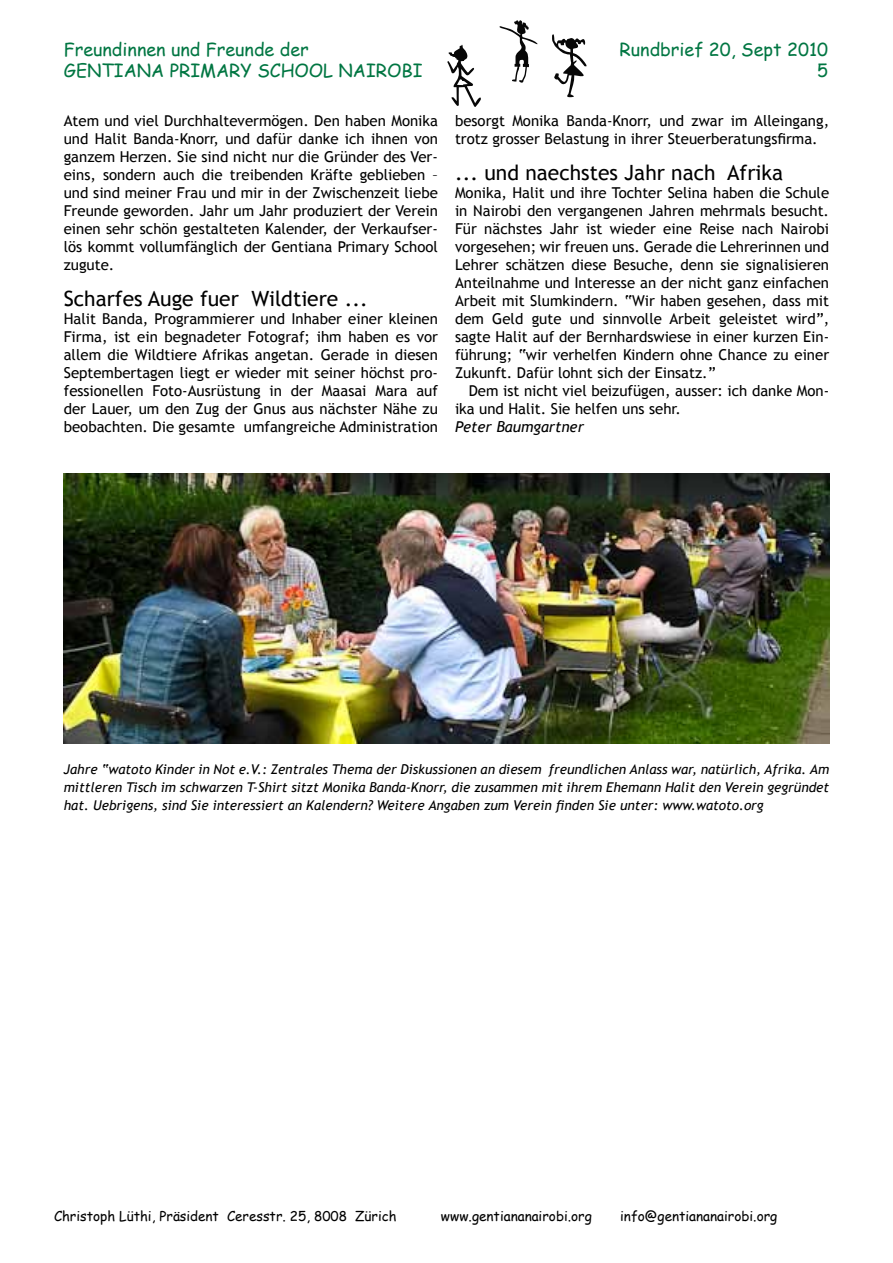
<style>
.page{position:relative;width:893px;height:1263px;background:#fff}
.page>*{position:absolute;margin:0;border:0;box-sizing:border-box;transform-origin:0 0}
.t1{font:21px "Trebuchet MS";color:#000}
.t2{font:18px/21.6px "Comic Sans MS";color:#007642}
.t3{font:15px/18px "Trebuchet MS";color:#000;text-align:justify}
.t4{font:italic 15px "Trebuchet MS";color:#000}
.t5{font:italic 13.5px/18px "Trebuchet MS";color:#000;text-align:justify}
.t6{font:13.5px "Comic Sans MS";color:#000}
</style>
<div class="page">
<svg style="left:499px;top:20px;width:38px;height:63px"></svg>
<svg style="left:447px;top:45px;width:34px;height:62px"></svg>
<svg style="left:552px;top:34px;width:35px;height:64px"></svg>
<img style="left:64px;top:474px;width:765px;height:269px">
<p class="t2" style="left:64px;top:38px;width:360px">Freundinnen und Freunde der<br>GENTIANA PRIMARY SCHOOL NAIROBI</p>
<p class="t2" style="left:620px;top:38px;width:210px;text-align:right">Rundbrief 20, Sept 2010<br>5</p>
<p class="t3" style="left:64px;top:112px;width:376px">Atem und viel Durchhaltevermögen. Den haben Monika und Halit Banda-Knorr, und dafür danke ich ihnen von ganzem Herzen. Sie sind nicht nur die Gründer des Ver&shy;eins, sondern auch die treibenden Kräfte geblieben – und sind meiner Frau und mir in der Zwischenzeit liebe Freunde geworden. Jahr um Jahr produziert der Verein einen sehr schön gestalteten Kalender, der Verkaufser&shy;lös kommt vollumfänglich der Gentiana Primary School zugute.</p>
<h1 class="t1" style="left:64px;top:286px;width:306px">Scharfes Auge fuer Wildtiere ...</h1>
<p class="t3" style="left:64px;top:310px;width:376px">Halit Banda, Programmierer und Inhaber einer kleinen Firma, ist ein begnadeter Fotograf; ihm haben es vor allem die Wildtiere Afrikas angetan. Gerade in diesen Septembertagen liegt er wieder mit seiner höchst pro&shy;fessionellen Foto-Ausrüstung in der Maasai Mara auf der Lauer, um den Zug der Gnus aus nächster Nähe zu beobachten. Die gesamte umfangreiche Administration</p>
<p class="t3" style="left:455px;top:112px;width:376px">besorgt Monika Banda-Knorr, und zwar im Alleingang, trotz grosser Belastung in ihrer Steuerberatungsfirma.</p>
<h1 class="t1" style="left:455px;top:160px;width:330px">... und naechstes Jahr nach Afrika</h1>
<p class="t3" style="left:455px;top:184px;width:376px">Monika, Halit und ihre Tochter Selina haben die Schule in Nairobi den vergangenen Jahren mehrmals besucht.<br>Für nächstes Jahr ist wieder eine Reise nach Nairobi vorgesehen; wir freuen uns. Gerade die Lehrerinnen und Lehrer schätzen diese Besuche, denn sie signalisieren Anteilnahme und Interesse an der nicht ganz einfachen Arbeit mit Slumkindern. “Wir haben gesehen, dass mit dem Geld gute und sinnvolle Arbeit geleistet wird”, sagte Halit auf der Bernhardswiese in einer kurzen Ein&shy;führung; “wir verhelfen Kindern ohne Chance zu einer Zukunft. Dafür lohnt sich der Einsatz.”</p>
<p class="t3" style="left:455px;top:382px;width:376px;text-indent:14px">Dem ist nicht viel beizufügen, ausser: ich danke Mon&shy;ika und Halit. Sie helfen uns sehr.</p>
<p class="t4" style="left:455px;top:418px;width:130px">Peter Baumgartner</p>
<p class="t5" style="left:64px;top:760px;width:767px">Jahre “watoto Kinder in Not e.V.: Zentrales Thema der Diskussionen an diesem freundlichen Anlass war, natürlich, Afrika. Am mittleren Tisch im schwarzen T-Shirt sitzt Monika Banda-Knorr, die zusammen mit ihrem Ehemann Halit den Verein gegründet hat. Uebrigens, sind Sie interessiert an Kalendern? Weitere Angaben zum Verein finden Sie unter: www.watoto.org</p>
<p class="t6" style="left:54px;top:1206px;width:344px">Christoph Lüthi, Präsident Ceresstr. 25, 8008 Zürich</p>
<p class="t6" style="left:441px;top:1206px;width:152px">www.gentiananairobi.org</p>
<p class="t6" style="left:620px;top:1206px;width:159px">info@gentiananairobi.org</p>
</div>
